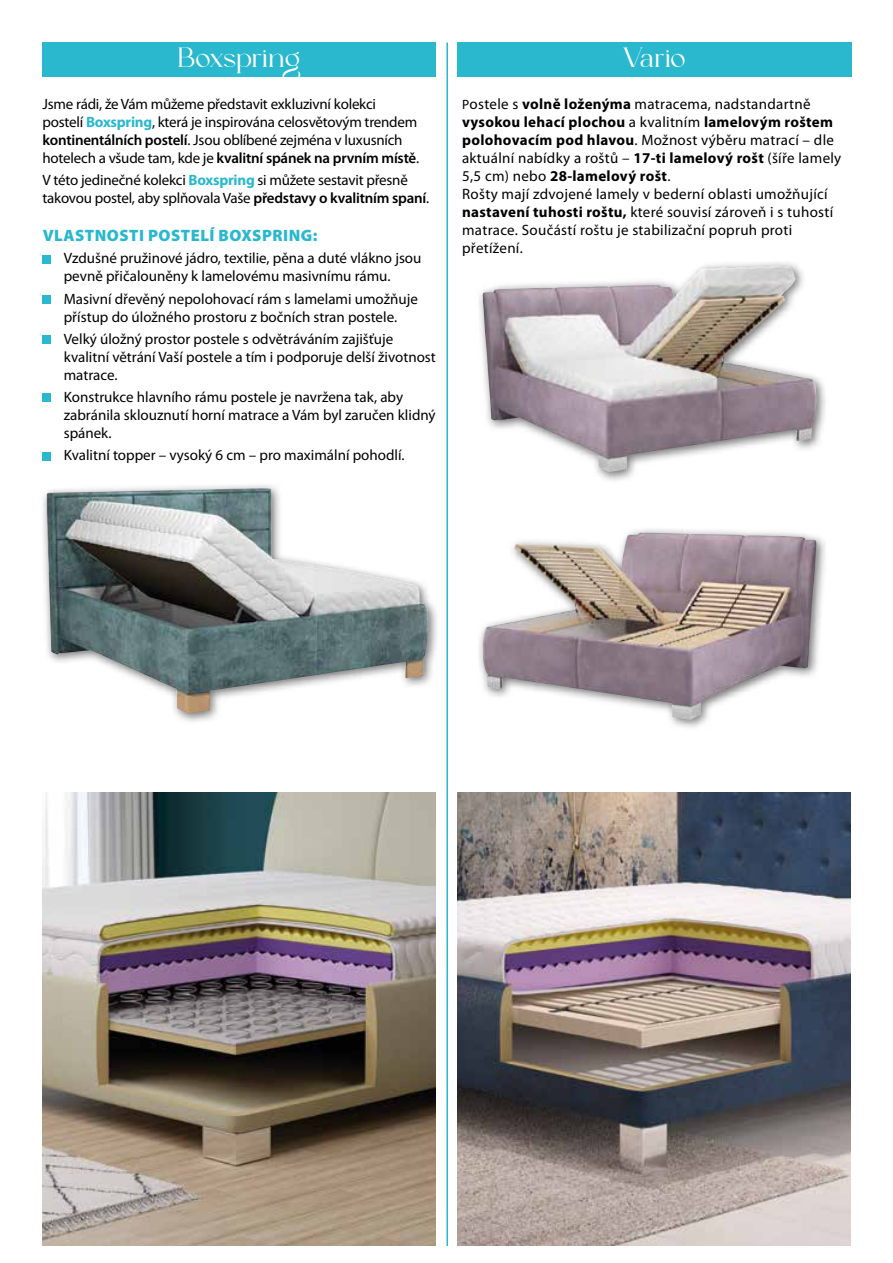
<style>
.page{position:relative;width:893px;height:1263px;background:#fff}
.page>*{position:absolute;margin:0;border:0;box-sizing:border-box;transform-origin:0 0}
.t1{font:24px "Kugile";letter-spacing:-.02em;color:#fff}
.t2{font:900 16.5px "Myriad Pro";letter-spacing:.03em;color:#29b8ce}
.t3{font:15px/18px "Myriad Pro";color:#000}
.t4{font:15px/18px "Myriad Pro";letter-spacing:.02em;color:#000}
.s1{font-size:13.5px}
.s2{font-weight:700}
.s3{font-weight:700;color:#29b8ce}
.s4{font-weight:600}
</style>
<div class="page">
<img style="left:43px;top:792px;width:393px;height:454px">
<img style="left:457px;top:792px;width:393px;height:454px">
<div style="left:43px;top:43px;width:393px;height:34px;background:#29b8ce"></div>
<div style="left:457px;top:43px;width:394px;height:34px;background:#29b8ce"></div>
<div style="left:43px;top:255px;width:8px;height:8px;background:#29b8ce"></div>
<div style="left:43px;top:295px;width:8px;height:9px;background:#29b8ce"></div>
<div style="left:43px;top:335px;width:8px;height:9px;background:#29b8ce"></div>
<div style="left:43px;top:394px;width:8px;height:8px;background:#29b8ce"></div>
<div style="left:43px;top:452px;width:8px;height:8px;background:#29b8ce"></div>
<hr style="left:446px;top:43px;width:2px;height:1203px;background:#29b8ce">
<div style="left:39px;top:481px;width:401px;height:244px;background:#000;opacity:.55"></div>
<img style="left:47px;top:488px;width:381px;height:226px">
<div style="left:475px;top:525px;width:353px;height:206px;background:#000;opacity:.55"></div>
<img style="left:483px;top:533px;width:333px;height:187px">
<div style="left:476px;top:259px;width:352px;height:224px;background:#000;opacity:.55"></div>
<img style="left:483px;top:266px;width:333px;height:206px">
<h1 class="t1" style="left:177px;top:45px;width:125px">Boxspring</h1>
<h1 class="t1" style="left:622px;top:45px;width:65px">Vario</h1>
<p class="t4" style="left:462px;top:95px;width:381px"><span class="s1">P</span>ostele s <span class="s2">volně loženýma</span> matracema, nadstandartně <span class="s2">vysokou lehací plochou</span> a kvalitním <span class="s2">lamelovým roštem polohovacím pod hlavou</span>. Možnost výběru matrací – dle aktuální nabídky a roštů – <span class="s2">17-ti lamelový rošt</span> (šíře lamely 5,5 cm) nebo <span class="s2">28-lamelový rošt</span>.<br>Rošty mají zdvojené lamely v bederní oblasti umožňující <span class="s2">nastavení tuhosti roštu,</span> které souvisí zároveň i s tuhostí matrace. Součástí roštu je stabilizační popruh proti přetížení.</p>
<p class="t3" style="left:43px;top:95px;width:378px">Jsme rádi, že Vám můžeme představit exkluzivní kolekci postelí <span class="s3">Boxspring</span>, která je inspirována celosvětovým trendem <span class="s4">kontinentálních postelí</span>. Jsou oblíbené zejména v luxusních hotelech a všude tam, kde je <span class="s4">kvalitní spánek na prvním místě</span>.</p>
<p class="t3" style="left:43px;top:171px;width:388px">V této jedinečné kolekci <span class="s3">Boxspring</span> si můžete sestavit přesně takovou postel, aby splňovala Vaše <span class="s4">představy o kvalitním spaní</span>.</p>
<p class="t2" style="left:43px;top:226px;width:117px">VLASTNOSTI POS</p>
<p class="t2" style="left:181px;top:226px;width:60px">TELÍ BOXSP</p>
<p class="t2" style="left:272px;top:226px;width:46px">RING:</p>
<p class="t3" style="left:64px;top:249px;width:359px">Vzdušné pružinové jádro, textilie, pěna a duté vlákno jsou pevně přičalouněny k lamelovému masivnímu rámu.</p>
<p class="t3" style="left:64px;top:289px;width:356px">Masivní dřevěný nepolohovací rám s lamelami umožňuje přístup do úložného prostoru z bočních stran postele.</p>
<p class="t3" style="left:64px;top:330px;width:374px">Velký úložný prostor postele s odvětráváním zajišťuje kvalitní větrání Vaší postele a tím i podporuje delší životnost matrace.</p>
<p class="t3" style="left:64px;top:388px;width:373px">Konstrukce hlavního rámu postele je navržena tak, aby zabránila sklouznutí horní matrace a Vám byl zaručen klidný spánek.</p>
<p class="t3" style="left:64px;top:446px;width:342px">Kvalitní topper – vysoký 6 cm – pro maximální pohodlí.</p>
</div>
